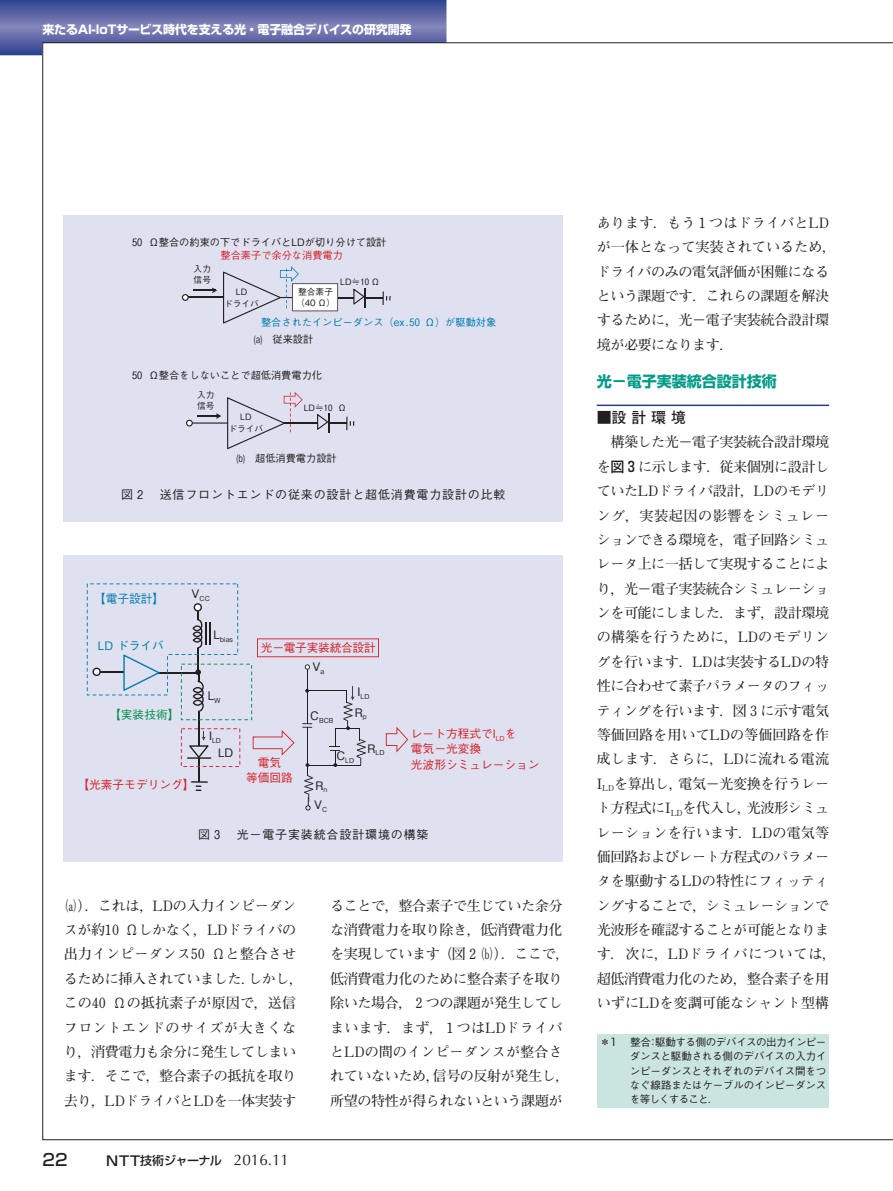
<style>
.page{position:relative;width:893px;height:1191px;background:#fff}
.page>*{position:absolute;margin:0;border:0;box-sizing:border-box;transform-origin:0 0}
.t1{font:500 16.5px "Shin Go Pr 6";color:#231f20}
.t2{font:700 15px "Shin Go Pr 6";color:#009b87}
.t3{font:700 14.85px "Futo Go B101 Pr 6";color:#231f20}
.t4{font:700 14.1px/24.3px "Futo Min A101 Pr 6";letter-spacing:-.035em;color:#231f20}
.t5{font:700 14.1px/24.3px "Futo Min A101 Pr 6";letter-spacing:-.035em;color:#231f20;text-align:center;scale:.7 1}
.t6{font:500 12px "Gothic BBB Pr 6";letter-spacing:.07em;color:#231f20}
.t7{font:700 12px "Shin Go Pr 6";letter-spacing:-.015em;color:#fff}
.t8{font:500 12px "Shin Go Pro";letter-spacing:-.05em;color:#231f20}
.t9{font:500 11.7px/14.7px "Gothic BBB Pr 6";color:#d1232a}
.t10{font:500 11.7px "Gothic BBB Pr 6";color:#007cb0}
.t11{font:500 11.7px "Gothic BBB Pr 6";color:#231f20}
.t12{font:500 11.7px "Gothic BBB Pr 6";letter-spacing:-.02em;color:#d1232a}
.t13{font:500 11.7px "Gothic BBB Pr 6";color:#008f4d}
.t14{font:500 10.5px/14.2px "Gothic BBB Pr 6";letter-spacing:-.015em;color:#231f20;text-align:justify}
.t15{font:500 10.2px "Gothic BBB Pr 6";color:#231f20}
.t16{font:500 10.2px "Gothic BBB Pr 6";color:#007cb0}
.t17{font:500 10.2px "Gothic BBB Pr 6";color:#231f20;scale:.7 1}
.t18{font:500 10.2px "Gothic BBB Pr 6";color:#d1232a}
.t19{font:500 8.7px/11.7px "Gothic BBB Pr 6";color:#231f20}
.t20{font:500 6.75px "Gothic BBB Pr 6";color:#231f20}
.s1{font-size:13.5px}
.s2{font-family:"Optima";font-weight:400;font-size:15.3px}
.s3{font-family:"Shin Go Pr 6";font-weight:500}
.s4{font-family:"Shin Go Pr 6";font-weight:400}
</style>
<div class="page">
<svg style="left:0;top:0;width:446px;height:55px;background:#5e67a5"></svg>
<div style="left:43px;top:43px;width:850px;height:1096px;background:#fff"></div>
<hr style="left:597px;top:404px;width:232px;height:2px;background:#253f8e">
<div style="left:597px;top:1034px;width:232px;height:73px;background:#cae4e0"></div>
<div style="left:64px;top:555px;width:499px;height:307px;background:#e0e1f0"></div>
<svg style="left:386px;top:726px;width:22px;height:26px"></svg>
<svg style="left:87px;top:583px;width:292px;height:227px"></svg>
<div style="left:64px;top:215px;width:499px;height:306px;background:#e0e1f0"></div>
<hr style="left:187px;top:297px;width:37px;height:1px;background:#231f20">
<svg style="left:182px;top:288px;width:35px;height:13px"></svg>
<svg style="left:223px;top:266px;width:168px;height:57px"></svg>
<hr style="left:191px;top:422px;width:37px;height:1px;background:#231f20">
<svg style="left:186px;top:413px;width:35px;height:13px"></svg>
<svg style="left:227px;top:392px;width:127px;height:57px"></svg>
<p class="t7" style="left:42px;top:20px;width:371px">来たるAI-IoTサービス時代を支える光・電子融合デバイスの研究開発</p>
<p class="t15" style="left:132px;top:234px;width:256px">50 Ω整合の約束の下でドライバとLDが切り分けて設計</p>
<p class="t18" style="left:221px;top:247px;width:124px">整合素子で余分な消費電力</p>
<p class="t19" style="left:194px;top:262px;width:19px">入力信号</p>
<p class="t19" style="left:224px;top:285px;width:36px;text-align:center">LD<br>ドライバ</p>
<p class="t19" style="left:296px;top:285px;width:41px">整合素子（40 Ω）</p>
<p class="t19" style="left:340px;top:275px;width:41px">LD≒10 Ω</p>
<p class="t16" style="left:261px;top:313px;width:237px">整合されたインピーダンス（ex.50 Ω）が駆動対象</p>
<p class="t17" style="left:254px;top:331px;width:86px">(a)　従来設計</p>
<p class="t15" style="left:132px;top:367px;width:191px">50 Ω整合をしないことで超低消費電力化</p>
<p class="t19" style="left:197px;top:388px;width:19px">入力信号</p>
<p class="t19" style="left:228px;top:410px;width:36px;text-align:center">LD<br>ドライバ</p>
<p class="t19" style="left:304px;top:401px;width:44px">LD≒10 Ω</p>
<p class="t17" style="left:236px;top:450px;width:145px">(b)　超低消費電力設計</p>
<p class="t6" style="left:121px;top:485px;width:386px">図 2 　送信フロントエンドの従来の設計と超低消費電力設計の比較</p>
<p class="t10" style="left:94px;top:589px;width:72px">【電子設計】</p>
<p class="t10" style="left:98px;top:636px;width:68px">LD ドライバ</p>
<p class="t13" style="left:109px;top:705px;width:72px">【実装技術】</p>
<p class="t20" style="left:192px;top:593px;width:20px"><sup>V</sup>CC</p>
<p class="t20" style="left:214px;top:634px;width:21px"><sup>L</sup>bias</p>
<p class="t11" style="left:208px;top:686px;width:14px">L<sub>W</sub></p>
<p class="t20" style="left:209px;top:735px;width:14px"><sup>I</sup>LD</p>
<p class="t11" style="left:218px;top:743px;width:17px">LD</p>
<p class="t9" style="left:78px;top:777px;width:118px">【光素子モデリング】</p>
<p class="t12" style="left:261px;top:638px;width:116px">光－電子実装統合設計</p>
<p class="t11" style="left:313px;top:657px;width:13px">V<sub>a</sub></p>
<p class="t20" style="left:310px;top:714px;width:25px"><sup>C</sup>BCB</p>
<p class="t20" style="left:358px;top:691px;width:14px"><sup>I</sup>LD</p>
<p class="t11" style="left:355px;top:703px;width:13px">R<sub>p</sub></p>
<p class="t9" style="left:411px;top:725px;width:107px">レート方程式でI<sub>LD</sub>を電気－光変換</p>
<p class="t20" style="left:368px;top:747px;width:18px"><sup>R</sup>LD</p>
<p class="t20" style="left:336px;top:755px;width:19px"><sup>C</sup>LD</p>
<p class="t9" style="left:258px;top:754px;width:25px">電気</p>
<p class="t9" style="left:411px;top:756px;width:130px">光波形シミュレーション</p>
<p class="t9" style="left:246px;top:769px;width:48px">等価回路</p>
<p class="t11" style="left:315px;top:776px;width:13px">R<sub>n</sub></p>
<p class="t11" style="left:314px;top:795px;width:15px">V<sub>C</sub></p>
<p class="t6" style="left:198px;top:825px;width:232px">図 3 　光－電子実装統合設計環境の構築</p>
<p class="t5" style="left:59px;top:892px;width:351px">（a））．これは，LDの入力インピーダンスが約10 Ωしかなく，LDドライバの出力インピーダンス50 Ωと整合させるために挿入されていました．しかし，この40 Ωの抵抗素子が原因で，送信フロントエンドのサイズが大きくなり，消費電力も余分に発生してしまいます．そこで，整合素子の抵抗を取り去り，LDドライバとLDを一体実装す</p>
<p class="t4" style="left:330px;top:892px;width:241px">ることで，整合素子で生じていた余分な消費電力を取り除き，低消費電力化を実現しています（図 2（b））．ここで，低消費電力化のために整合素子を取り除いた場合， 2 つの課題が発生してしまいます．まず， 1 つはLDドライバとLDの間のインピーダンスが整合されていないため，信号の反射が発生し，所望の特性が得られないという課題が</p>
<p class="t1" style="left:43px;top:1145px;width:27px">22</p>
<p class="t8" style="left:106px;top:1150px;width:184px"><span class="s1">NTT</span>技術ジャーナル　<span class="s2">2016.11</span></p>
<p class="t4" style="left:597px;top:210px;width:241px">あります．もう 1 つはドライバとLDが一体となって実装されているため，ドライバのみの電気評価が困難になるという課題です．これらの課題を解決するために，光－電子実装統合設計環境が必要になります．</p>
<p class="t2" style="left:597px;top:369px;width:181px">光－電子実装統合設計技術</p>
<p class="t3" style="left:597px;top:406px;width:91px">■設計環境</p>
<p class="t4" style="left:597px;top:429px;width:241px;text-align:center">構築した光－電子実装統合設計環境<br>を<span class="s3">図 3</span> に示します．従来個別に設計していたLDドライバ設計，LDのモデリング，実装起因の影響をシミュレーションできる環境を，電子回路シミュレータ上に一括して実現することにより，光－電子実装統合シミュレーションを可能にしました．まず，設計環境の構築を行うために，LDのモデリングを行います．LDは実装するLDの特性に合わせて素子パラメータのフィッティングを行います．図 3 に示す電気等価回路を用いてLDの等価回路を作成します．さらに，LDに流れる電流<br>I<sub>LD</sub>を算出し，電気－光変換を行うレート方程式にI<sub>LD</sub>を代入し，光波形シミュレーションを行います．LDの電気等価回路およびレート方程式のパラメータを駆動するLDの特性にフィッティングすることで，シミュレーションで光波形を確認することが可能となります．次に，LDドライバについては，超低消費電力化のため，整合素子を用いずにLDを変調可能なシャント型構</p>
<p class="t14" style="left:630px;top:1034px;width:198px;text-indent:-30px"><span class="s4">＊1</span> 整合：駆動する側のデバイスの出力インピーダンスと駆動される側のデバイスの入力インピーダンスとそれぞれのデバイス間をつなぐ線路またはケーブルのインピーダンスを等しくすること．</p>
</div>
